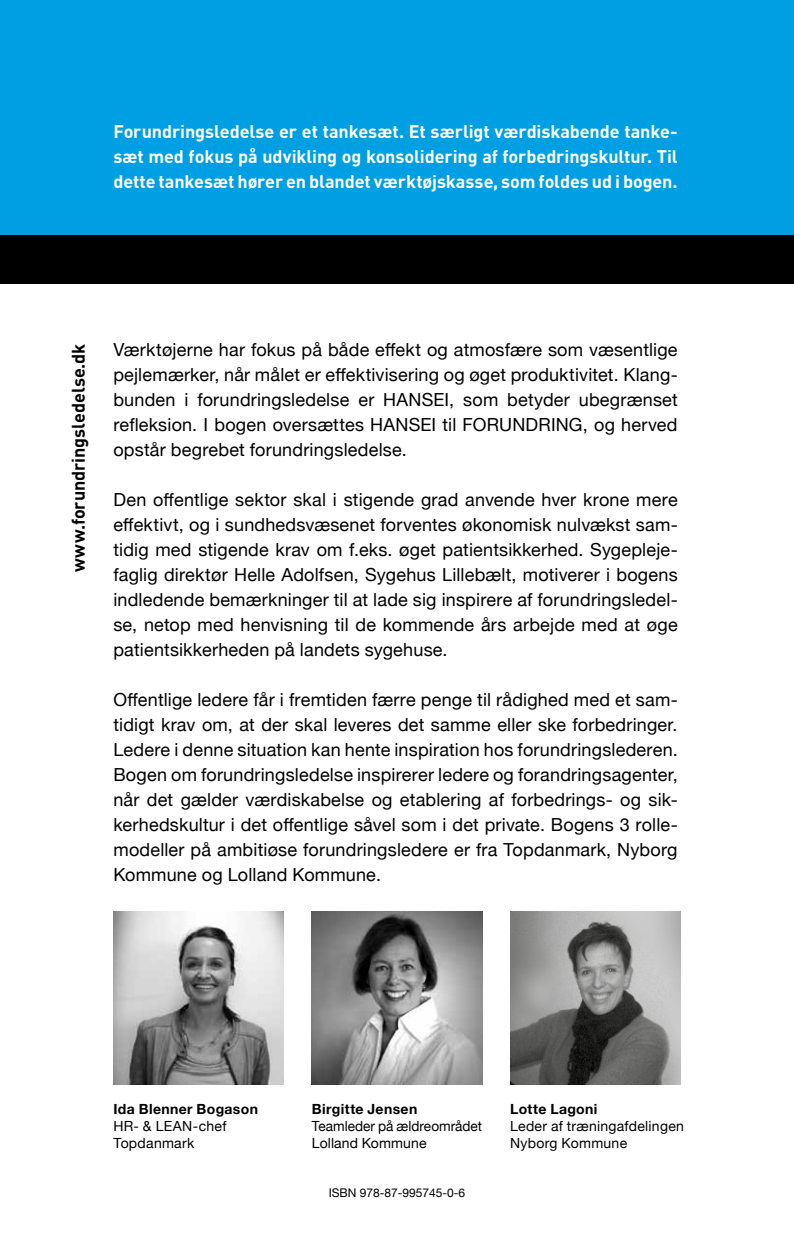
<style>
.page{position:relative;width:794px;height:1248px;background:#fff}
.page>*{position:absolute;margin:0;border:0;box-sizing:border-box;transform-origin:0 0}
.t1{font:18px/25px "Helvetica Neue";letter-spacing:.01em;color:#000;text-align:justify}
.t2{font:700 18px/25px "DIN";letter-spacing:-.005em;color:#fff;text-align:justify}
.t3{font:700 18px "DIN";letter-spacing:-.005em;color:#000}
.t4{font:14px/16.8px "Helvetica Neue";letter-spacing:.015em;color:#000}
.t5{font:700 14px "Helvetica Neue";letter-spacing:.025em;color:#000}
.t6{font:12px "Helvetica Neue";color:#000}
</style>
<div class="page">
<div style="left:0;top:0;width:794px;height:235px;background:#009fe3"></div>
<img style="left:113px;top:911px;width:171px;height:173px">
<img style="left:312px;top:911px;width:170px;height:173px">
<img style="left:510px;top:911px;width:170px;height:173px">
<div style="left:0;top:235px;width:794px;height:49px;background:#000"></div>
<p class="t2" style="left:113px;top:118px;width:566px">Forundringsledelse er et tankesæt. Et særligt værdiskabende tanke&shy;sæt med fokus på udvikling og konsolidering af forbedringskultur. Til dette tankesæt hører en blandet værktøjskasse, som foldes ud i bogen.</p>
<p class="t3" style="left:67px;top:572px;width:230px;rotate:-90deg">www.forundringsledelse.dk</p>
<p class="t1" style="left:113px;top:335px;width:566px">Værktøjerne har fokus på både effekt og atmosfære som væsentlige pejlemærker, når målet er effektivisering og øget produktivitet. Klang&shy;bunden i forundringsledelse er HANSEI, som betyder ubegrænset refleksion. I bogen oversættes HANSEI til FORUNDRING, og herved opstår begrebet forundringsledelse.</p>
<p class="t1" style="left:113px;top:485px;width:566px">Den offentlige sektor skal i stigende grad anvende hver krone mere effektivt, og i sundhedsvæsenet forventes økonomisk nulvækst sam&shy;tidig med stigende krav om f.eks. øget patientsikkerhed. Sygepleje&shy;faglig direktør Helle Adolfsen, Sygehus Lillebælt, motiverer i bogens indledende bemærkninger til at lade sig inspirere af forundringsledel&shy;se, netop med henvisning til de kommende års arbejde med at øge patientsikkerheden på landets sygehuse.</p>
<p class="t1" style="left:113px;top:685px;width:566px">Offentlige ledere får i fremtiden færre penge til rådighed med et sam&shy;tidigt krav om, at der skal leveres det samme eller ske forbedringer.<br>Ledere i denne situation kan hente inspiration hos forundringslederen.<br>Bogen om forundringsledelse inspirerer ledere og forandringsagenter, når det gælder værdiskabelse og etablering af forbedrings- og sik&shy;kerhedskultur i det offentlige såvel som i det private. Bogens 3 rolle&shy;modeller på ambitiøse forundringsledere er fra Topdanmark, Nyborg Kommune og Lolland Kommune.</p>
<p class="t5" style="left:113px;top:1096px;width:146px">Ida Blenner Bogason</p>
<p class="t4" style="left:113px;top:1116px;width:115px">HR- &amp; LEAN-chef<br>Topdanmark</p>
<p class="t5" style="left:312px;top:1096px;width:107px">Birgitte Jensen</p>
<p class="t4" style="left:312px;top:1116px;width:172px">Teamleder på ældreområdet<br>Lolland Kommune</p>
<p class="t6" style="left:329px;top:1182px;width:138px">ISBN 978-87-995745-0-6</p>
<p class="t5" style="left:510px;top:1096px;width:89px">Lotte Lagoni</p>
<p class="t4" style="left:510px;top:1116px;width:175px">Leder af træningafdelingen<br>Nyborg Kommune</p>
</div>
